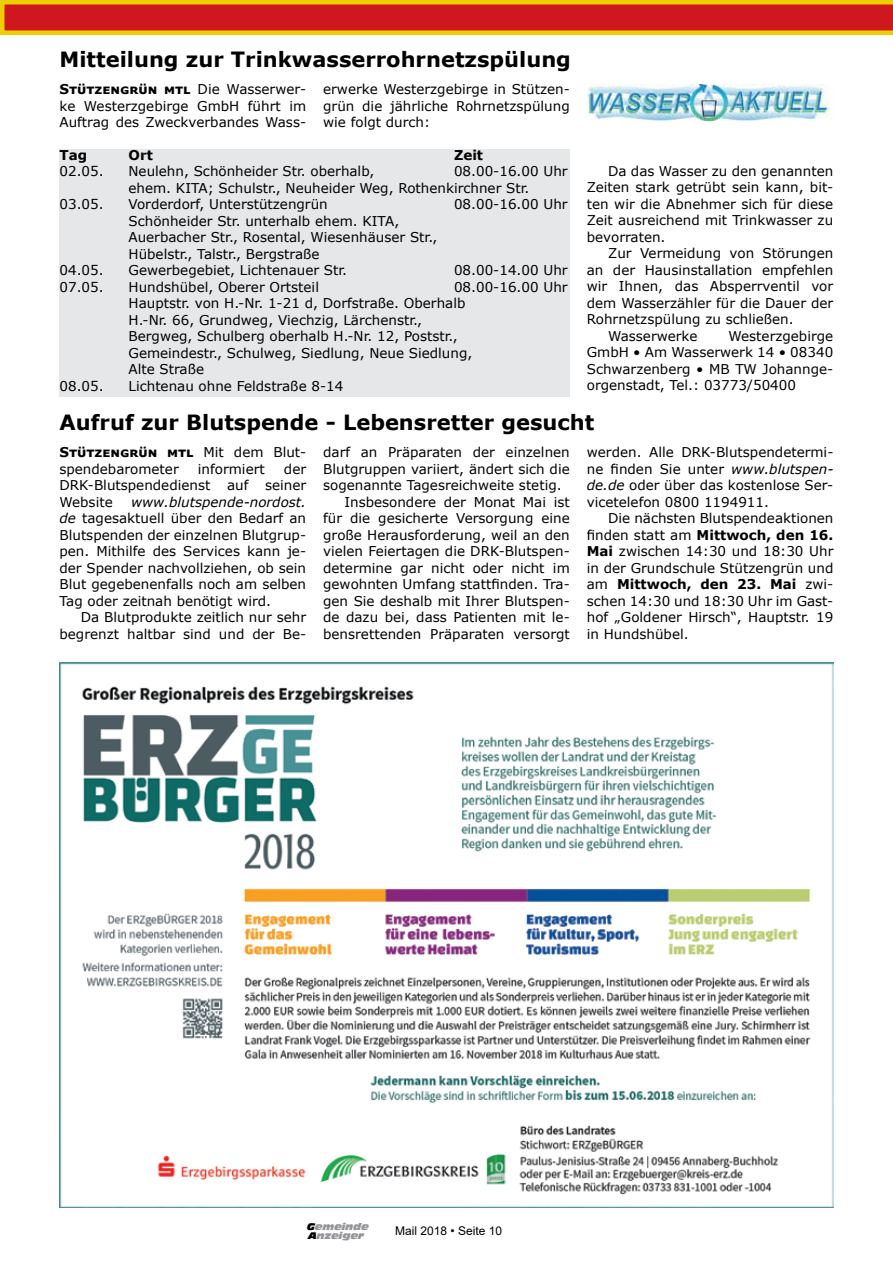
<style>
.page{position:relative;width:893px;height:1263px;background:#fff}
.page>*{position:absolute;margin:0;border:0;box-sizing:border-box;transform-origin:0 0}
.t1{font:700 21px "Verdana";color:#000}
.t2{font:13.5px/16.5px "Verdana";color:#000;text-align:justify}
.t3{font:700 13.5px "Verdana";color:#000}
.t4{font:12px "Arial";color:#000}
.t5{font:italic 9px/8.7px "Incised 901 BT Nord";color:#939598}
.s1{font-weight:700}
.s2{font-style:italic}
.s3{color:#000}
</style>
<div class="page">
<div style="left:60px;top:149px;width:510px;height:248px;background:#e6e7e8"></div>
<img style="left:60px;top:663px;width:774px;height:545px">
<img style="left:587px;top:84px;width:242px;height:36px">
<svg style="left:0;top:0;width:893px;height:35px;background:#d64616"></svg>
<h1 class="t1" style="left:60px;top:45px;width:513px">Mitteilung zur Trinkwasserrohrnetzspülung</h1>
<p class="t2" style="left:323px;top:81px;width:248px">erwerke Westerzgebirge in Stützen&shy;grün die jährliche Rohrnetzspülung wie folgt durch:</p>
<p class="t3" style="left:60px;top:145px;width:29px">Tag</p>
<p class="t3" style="left:129px;top:145px;width:26px">Ort</p>
<p class="t3" style="left:454px;top:145px;width:31px">Zeit</p>
<p class="t2" style="left:60px;top:163px;width:46px">02.05.</p>
<p class="t2" style="left:129px;top:163px;width:247px">Neulehn, Schönheider Str. oberhalb,</p>
<p class="t2" style="left:60px;top:81px;width:248px"><span class="s1">Stützengrün mtl</span> Die Wasserwer&shy;ke Westerzgebirge GmbH führt im Auftrag des Zweckverbandes Wass-</p>
<p class="t2" style="left:129px;top:163px;width:441px;text-indent:325px">08.00-16.00 Uhr ehem. KITA; Schulstr., Neuheider Weg, Rothenkirchner Str.</p>
<p class="t2" style="left:60px;top:196px;width:46px">03.05.</p>
<p class="t2" style="left:129px;top:196px;width:201px">Vorderdorf, Unterstützengrün</p>
<p class="t2" style="left:454px;top:196px;width:115px">08.00-16.00 Uhr</p>
<p class="t2" style="left:129px;top:212px;width:310px;text-align:left">Schönheider Str. unterhalb ehem. KITA,<br>Auerbacher Str., Rosental, Wiesenhäuser Str.,<br>Hübelstr., Talstr., Bergstraße</p>
<p class="t2" style="left:60px;top:262px;width:46px">04.05.</p>
<p class="t2" style="left:129px;top:262px;width:220px">Gewerbegebiet, Lichtenauer Str.</p>
<p class="t2" style="left:454px;top:262px;width:115px">08.00-14.00 Uhr</p>
<p class="t2" style="left:60px;top:278px;width:46px">07.05.</p>
<p class="t2" style="left:129px;top:278px;width:192px">Hundshübel, Oberer Ortsteil</p>
<p class="t2" style="left:129px;top:278px;width:441px;text-align:left;text-indent:325px">08.00-16.00 Uhr Hauptstr. von H.-Nr. 1-21 d, Dorfstraße. Oberhalb<br>H.-Nr. 66, Grundweg, Viechzig, Lärchenstr.,<br>Bergweg, Schulberg oberhalb H.-Nr. 12, Poststr.,<br>Gemeindestr., Schulweg, Siedlung, Neue Siedlung,<br>Alte Straße</p>
<p class="t2" style="left:60px;top:377px;width:46px">08.05.</p>
<p class="t2" style="left:129px;top:377px;width:216px">Lichtenau ohne Feldstraße 8-14</p>
<p class="t2" style="left:587px;top:163px;width:248px;text-indent:21px">Da das Wasser zu den genannten Zeiten stark getrübt sein kann, bit&shy;ten wir die Abnehmer sich für diese Zeit ausreichend mit Trinkwasser zu bevorraten.</p>
<p class="t2" style="left:608px;top:245px;width:227px">Zur Vermeidung von Störungen</p>
<p class="t2" style="left:587px;top:262px;width:248px">an der Hausinstallation empfehlen</p>
<p class="t2" style="left:587px;top:278px;width:248px">wir Ihnen, das Absperrventil vor</p>
<p class="t2" style="left:587px;top:295px;width:248px">dem Wasserzähler für die Dauer der</p>
<p class="t2" style="left:587px;top:311px;width:208px">Rohrnetzspülung zu schließen.</p>
<p class="t2" style="left:608px;top:328px;width:91px">Wasserwerke</p>
<p class="t2" style="left:587px;top:328px;width:248px;text-indent:142px">Westerzgebirge GmbH • Am Wasserwerk 14 • 08340<br>Schwarzenberg • MB TW Johannge&shy;orgenstadt, Tel.: 03773/50400</p>
<h1 class="t1" style="left:60px;top:408px;width:536px">Aufruf zur Blutspende - Lebensretter gesucht</h1>
<p class="t2" style="left:323px;top:444px;width:248px">darf an Präparaten der einzelnen</p>
<p class="t2" style="left:323px;top:461px;width:248px">Blutgruppen variiert, ändert sich die</p>
<p class="t2" style="left:323px;top:477px;width:240px">sogenannte Tagesreichweite stetig.</p>
<p class="t2" style="left:344px;top:494px;width:227px">Insbesondere der Monat Mai ist</p>
<p class="t2" style="left:323px;top:510px;width:248px">für die gesicherte Versorgung eine</p>
<p class="t2" style="left:323px;top:527px;width:248px">große Herausforderung, weil an den</p>
<p class="t2" style="left:323px;top:543px;width:248px">vielen Feiertagen die DRK-Blutspen-</p>
<p class="t2" style="left:323px;top:560px;width:248px">determine gar nicht oder nicht im</p>
<p class="t2" style="left:323px;top:576px;width:248px">gewohnten Umfang stattfinden. Tra-</p>
<p class="t2" style="left:323px;top:593px;width:248px">gen Sie deshalb mit Ihrer Blutspen-</p>
<p class="t2" style="left:323px;top:609px;width:248px">de dazu bei, dass Patienten mit le-</p>
<p class="t2" style="left:323px;top:626px;width:248px">bensrettenden Präparaten versorgt</p>
<p class="t2" style="left:59px;top:444px;width:248px"><span class="s1">Stützengrün mtl</span> Mit dem Blut&shy;spendebarometer</p>
<p class="t2" style="left:587px;top:444px;width:248px">werden. Alle DRK-Blutspendetermi&shy;ne finden Sie unter <span class="s2">www.blutspen&shy;de.de</span> oder über das kostenlose Ser&shy;vicetelefon 0800 1194911.</p>
<p class="t2" style="left:587px;top:510px;width:248px;text-indent:21px">Die nächsten Blutspendeaktionen finden statt am <span class="s1">Mittwoch, den 16.<br>Mai</span> zwischen 14:30 und 18:30 Uhr in der Grundschule Stützengrün und am <span class="s1">Mittwoch, den 23. Mai</span> zwi&shy;schen 14:30 und 18:30 Uhr im Gast&shy;hof „Goldener Hirsch“, Hauptstr. 19 in Hundshübel.</p>
<p class="t2" style="left:198px;top:460px;width:68px">informiert</p>
<p class="t2" style="left:59px;top:460px;width:248px;text-indent:224px">der DRK-Blutspendedienst auf seiner Website</p>
<p class="t2" style="left:59px;top:493px;width:248px;text-indent:72px"><span class="s2">www.blutspende-nordost. de</span> tagesaktuell über den Bedarf an Blutspenden der einzelnen Blutgrup&shy;pen. Mithilfe des Services kann je&shy;der Spender nachvollziehen, ob sein Blut gegebenenfalls noch am selben Tag oder zeitnah benötigt wird.</p>
<p class="t2" style="left:59px;top:609px;width:248px;text-align:right">Da Blutprodukte zeitlich nur sehr begrenzt haltbar sind und der Be-</p>
<p class="t5" style="left:307px;top:1222px;width:63px"><span class="s3">G</span>emeinde<br><span class="s3">A</span>nzeiger</p>
<p class="t4" style="left:395px;top:1222px;width:108px">Mail 2018 • Seite 10</p>
</div>
